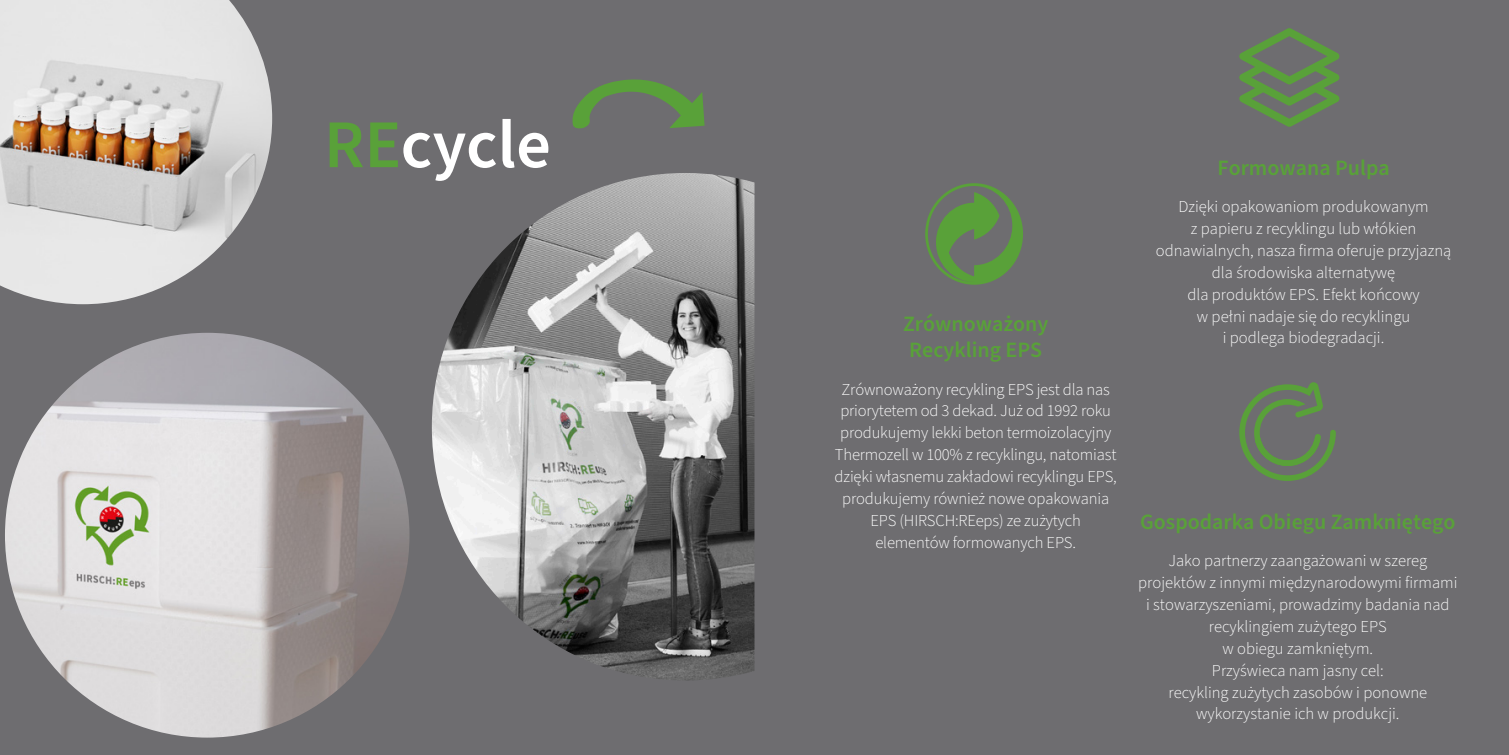
<style>
.page{position:relative;width:1509px;height:755px;background:#fff}
.page>*{position:absolute;margin:0;border:0;box-sizing:border-box;transform-origin:0 0}
.t1{font:600 68.25px "Source Sans Pro";color:#fff}
.t2{font:600 21.88px/26.2px "Source Sans Pro";color:#59a139}
.t3{font:300 16.62px/21.9px "Source Sans Pro";color:#fff;text-align:center}
.s1{color:#59a139}
</style>
<div class="page">
<div style="left:0;top:0;width:1508px;height:754px;background:#6e6d70"></div>
<svg style="left:925px;top:183px;width:97px;height:101px"></svg>
<svg style="left:1239px;top:382px;width:96px;height:99px"></svg>
<svg style="left:1239px;top:28px;width:100px;height:99px"></svg>
<img style="left:0;top:0;width:272px;height:304px">
<img style="left:432px;top:173px;width:322px;height:507px">
<img style="left:5px;top:332px;width:404px;height:405px;border-radius:202px">
<svg style="left:572px;top:79px;width:132px;height:50px"></svg>
<h1 class="t1" style="left:324px;top:99px;width:228px"><span class="s1">RE</span>cycle</h1>
<h2 class="t2" style="left:903px;top:310px;width:147px">Zrównoważony<br>Recykling EPS</h2>
<p class="t3" style="left:834px;top:377px;width:283px">Zrównoważony recykling EPS jest dla nas priorytetem od 3 dekad. Już od 1992 roku produkujemy lekki beton termoizolacyjny Thermozell w 100% z recyklingu, natomiast dzięki własnemu zakładowi recyklingu EPS, produkujemy również nowe opakowania EPS (HIRSCH:REeps) ze zużytych elementów formowanych EPS.</p>
<h2 class="t2" style="left:1217px;top:154px;width:174px">Formowana Pulpa</h2>
<p class="t3" style="left:1155px;top:195px;width:297px">Dzięki opakowaniom produkowanym<br>z papieru z recyklingu lub włókien odnawialnych, nasza firma oferuje przyjazną dla środowiska alternatywę<br>dla produktów EPS. Efekt końcowy<br>w pełni nadaje się do recyklingu<br>i podlega biodegradacji.</p>
<h2 class="t2" style="left:1139px;top:507px;width:317px">Gospodarka Obiegu Zamkniętego</h2>
<p class="t3" style="left:1138px;top:549px;width:320px">Jako partnerzy zaangażowani w szereg projektów z innymi międzynarodowymi firmami i stowarzyszeniami, prowadzimy badania nad recyklingiem zużytego EPS<br>w obiegu zamkniętym.<br>Przyświeca nam jasny cel:<br>recykling zużytych zasobów i ponowne wykorzystanie ich w produkcji.</p>
</div>
